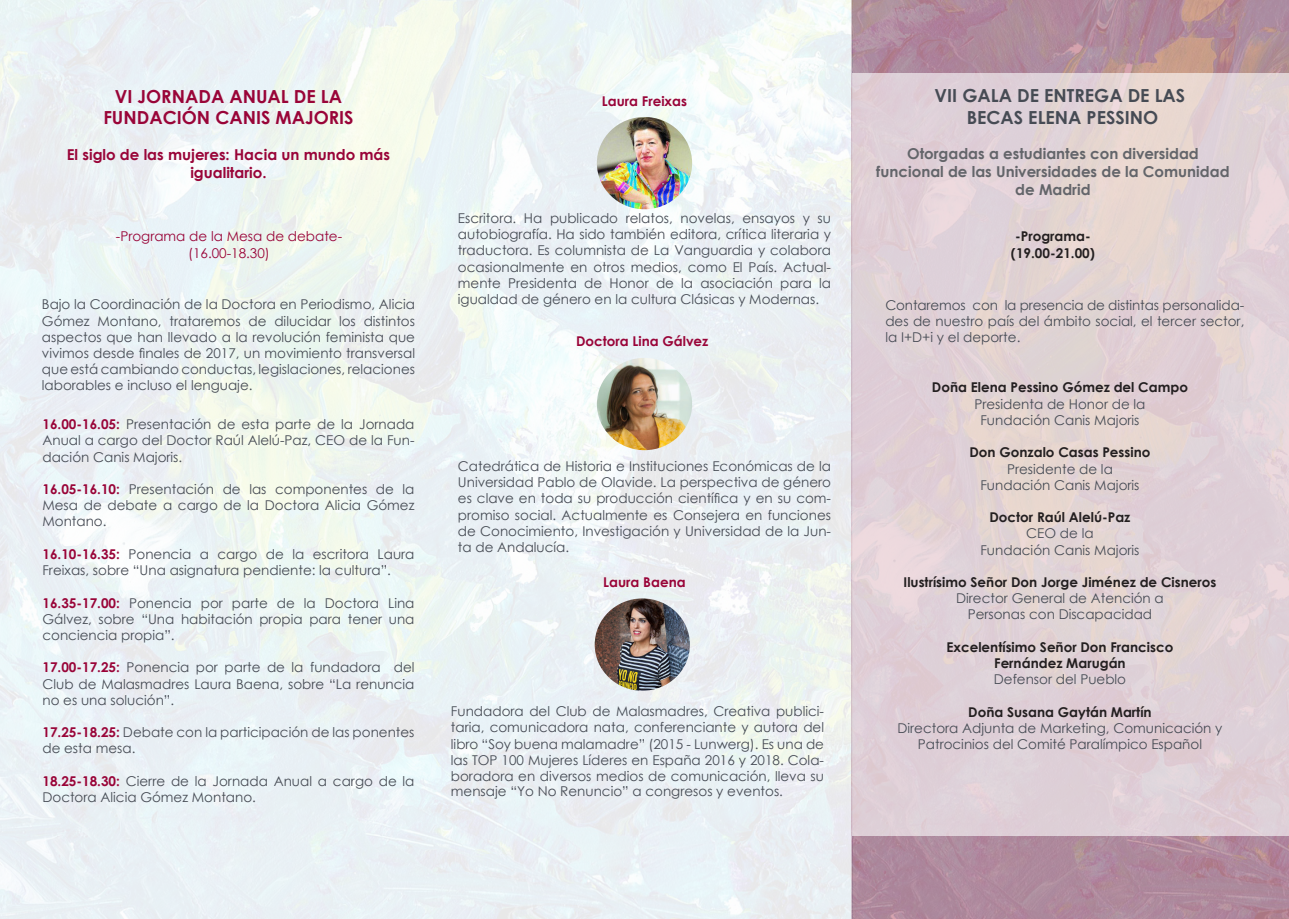
<style>
.page{position:relative;width:1289px;height:919px;background:#fff}
.page>*{position:absolute;margin:0;border:0;box-sizing:border-box;transform-origin:0 0}
.t1{font:700 18px "Century Gothic";color:#990438}
.t2{font:700 18px "Century Gothic";color:#464b54}
.t3{font:700 15px/18px "Century Gothic";color:#63656a;text-align:center}
.t4{font:700 15px/18px "Century Gothic";color:#990438;text-align:center}
.t5{font:13.5px/16.2px "Century Gothic";color:#464b54;text-align:justify}
.t6{font:700 13.5px "Century Gothic";color:#231f20}
.t7{font:13.5px "Century Gothic";color:#990438}
.t8{font:700 13.5px "Century Gothic";color:#990438}
.s1{font-weight:700;color:#990438}
</style>
<div class="page">
<svg style="left:851px;top:0;width:437px;height:918px;background:#b08b9b"></svg>
<div style="left:852px;top:73px;width:436px;height:762px;background:#dfd1d6"></div>
<div style="left:0;top:0;width:851px;height:918px;background:linear-gradient(to right,#ecf3f4,#edf2f4)"></div>
<img style="left:597px;top:117px;width:95px;height:92px">
<img style="left:597px;top:358px;width:95px;height:92px">
<img style="left:594px;top:598px;width:96px;height:92px">
<p class="t1" style="left:115px;top:83px;width:229px">VI JORNADA ANUAL DE LA</p>
<p class="t1" style="left:103px;top:104px;width:252px">FUNDACIÓN CANIS MAJORIS</p>
<p class="t4" style="left:67px;top:145px;width:325px">El siglo de las mujeres: Hacia un mundo más igualitario.</p>
<p class="t7" style="left:116px;top:227px;width:228px">-Programa de la Mesa de debate-</p>
<p class="t7" style="left:188px;top:243px;width:83px">(16.00-18.30)</p>
<p class="t5" style="left:42px;top:296px;width:374px">Bajo la Coordinación de la Doctora en Periodismo, Alicia Gómez Montano, trataremos de dilucidar los distintos aspectos que han llevado a la revolución feminista que vivimos desde finales de 2017, un movimiento transversal que está cambiando conductas, legislaciones, relaciones laborables e incluso el lenguaje.</p>
<p class="t5" style="left:42px;top:416px;width:373px"><span class="s1">16.00-16.05:</span> Presentación de esta parte de la Jornada Anual a cargo del Doctor Raúl Alelú-Paz, CEO de la Fun&shy;dación Canis Majoris.</p>
<p class="t5" style="left:42px;top:481px;width:373px"><span class="s1">16.05-16.10:</span> Presentación de las componentes de la Mesa de debate a cargo de la Doctora Alicia Gómez Montano.</p>
<p class="t5" style="left:42px;top:545px;width:373px"><span class="s1">16.10-16.35:</span> Ponencia a cargo de la escritora Laura<br>Freixas, sobre “Una asignatura pendiente: la cultura”.</p>
<p class="t5" style="left:42px;top:594px;width:373px"><span class="s1">16.35-17.00:</span> Ponencia por parte de la Doctora Lina Gálvez, sobre “Una habitación propia para tener una conciencia propia”.</p>
<p class="t5" style="left:42px;top:659px;width:373px"><span class="s1">17.00-17.25:</span> Ponencia por parte de la fundadora del Club de Malasmadres Laura Baena, sobre “La renuncia no es una solución”.</p>
<p class="t5" style="left:42px;top:724px;width:373px"><span class="s1">17.25-18.25:</span> Debate con la participación de las ponentes de esta mesa.</p>
<p class="t5" style="left:42px;top:772px;width:373px"><span class="s1">18.25-18.30:</span> Cierre de la Jornada Anual a cargo de la<br>Doctora Alicia Gómez Montano.</p>
<p class="t8" style="left:602px;top:91px;width:87px">Laura Freixas</p>
<p class="t5" style="left:458px;top:210px;width:374px">Escritora. Ha publicado relatos, novelas, ensayos y su autobiografía. Ha sido también editora, crítica literaria y traductora. Es columnista de La Vanguardia y colabora ocasionalmente en otros medios, como El País. Actual&shy;mente Presidenta de Honor de la asociación para la igualdad de género en la cultura Clásicas y Modernas.</p>
<p class="t8" style="left:576px;top:330px;width:134px">Doctora Lina Gálvez</p>
<p class="t5" style="left:458px;top:458px;width:374px">Catedrática de Historia e Instituciones Económicas de la Universidad Pablo de Olavide. La perspectiva de género es clave en toda su producción científica y en su com&shy;promiso social. Actualmente es Consejera en funciones de Conocimiento, Investigación y Universidad de la Jun&shy;ta de Andalucía.</p>
<p class="t8" style="left:603px;top:572px;width:84px">Laura Baena</p>
<p class="t5" style="left:451px;top:703px;width:374px">Fundadora del Club de Malasmadres, Creativa publici&shy;taria, comunicadora nata, conferenciante y autora del libro “Soy buena malamadre” (2015 - Lunwerg). Es una de las TOP 100 Mujeres Líderes en España 2016 y 2018. Cola&shy;boradora en diversos medios de comunicación, lleva su mensaje “Yo No Renuncio” a congresos y eventos.</p>
<p class="t2" style="left:934px;top:82px;width:252px">VII GALA DE ENTREGA DE LAS</p>
<p class="t2" style="left:966px;top:103px;width:193px">BECAS ELENA PESSINO</p>
<p class="t3" style="left:907px;top:144px;width:293px">Otorgadas a estudiantes con diversidad</p>
<p class="t3" style="left:876px;top:162px;width:355px">funcional de las Universidades de la Comunidad de Madrid</p>
<p class="t6" style="left:1015px;top:226px;width:77px">-Programa-</p>
<p class="t6" style="left:1010px;top:242px;width:85px">(19.00-21.00)</p>
<p class="t5" style="left:885px;top:296px;width:360px">Contaremos con la presencia de distintas personalida&shy;des de nuestro país del ámbito social, el tercer sector, la I+D+i y el deporte.</p>
<p class="t6" style="left:931px;top:377px;width:257px">Doña Elena Pessino Gómez del Campo</p>
<p class="t5" style="left:974px;top:395px;width:172px">Presidenta de Honor de la</p>
<p class="t5" style="left:980px;top:411px;width:161px">Fundación Canis Majoris</p>
<p class="t6" style="left:969px;top:442px;width:182px">Don Gonzalo Casas Pessino</p>
<p class="t5" style="left:1007px;top:460px;width:107px">Presidente de la</p>
<p class="t5" style="left:980px;top:476px;width:161px">Fundación Canis Majoris</p>
<p class="t6" style="left:989px;top:507px;width:142px">Doctor Raúl Alelú-Paz</p>
<p class="t5" style="left:1026px;top:525px;width:69px">CEO de la</p>
<p class="t5" style="left:980px;top:541px;width:161px">Fundación Canis Majoris</p>
<p class="t6" style="left:903px;top:571px;width:314px">Ilustrísimo Señor Don Jorge Jiménez de Cisneros</p>
<p class="t5" style="left:956px;top:590px;width:209px">Director General de Atención a</p>
<p class="t5" style="left:967px;top:606px;width:186px">Personas con Discapacidad</p>
<p class="t6" style="left:946px;top:636px;width:228px">Excelentísimo Señor Don Francisco</p>
<p class="t6" style="left:994px;top:652px;width:133px">Fernández Marugán</p>
<p class="t5" style="left:993px;top:671px;width:134px">Defensor del Pueblo</p>
<p class="t6" style="left:968px;top:701px;width:185px">Doña Susana Gaytán Martín</p>
<p class="t5" style="left:897px;top:719px;width:326px;text-align:center">Directora Adjunta de Marketing, Comunicación y<br>Patrocinios del Comité Paralímpico Español</p>
</div>
